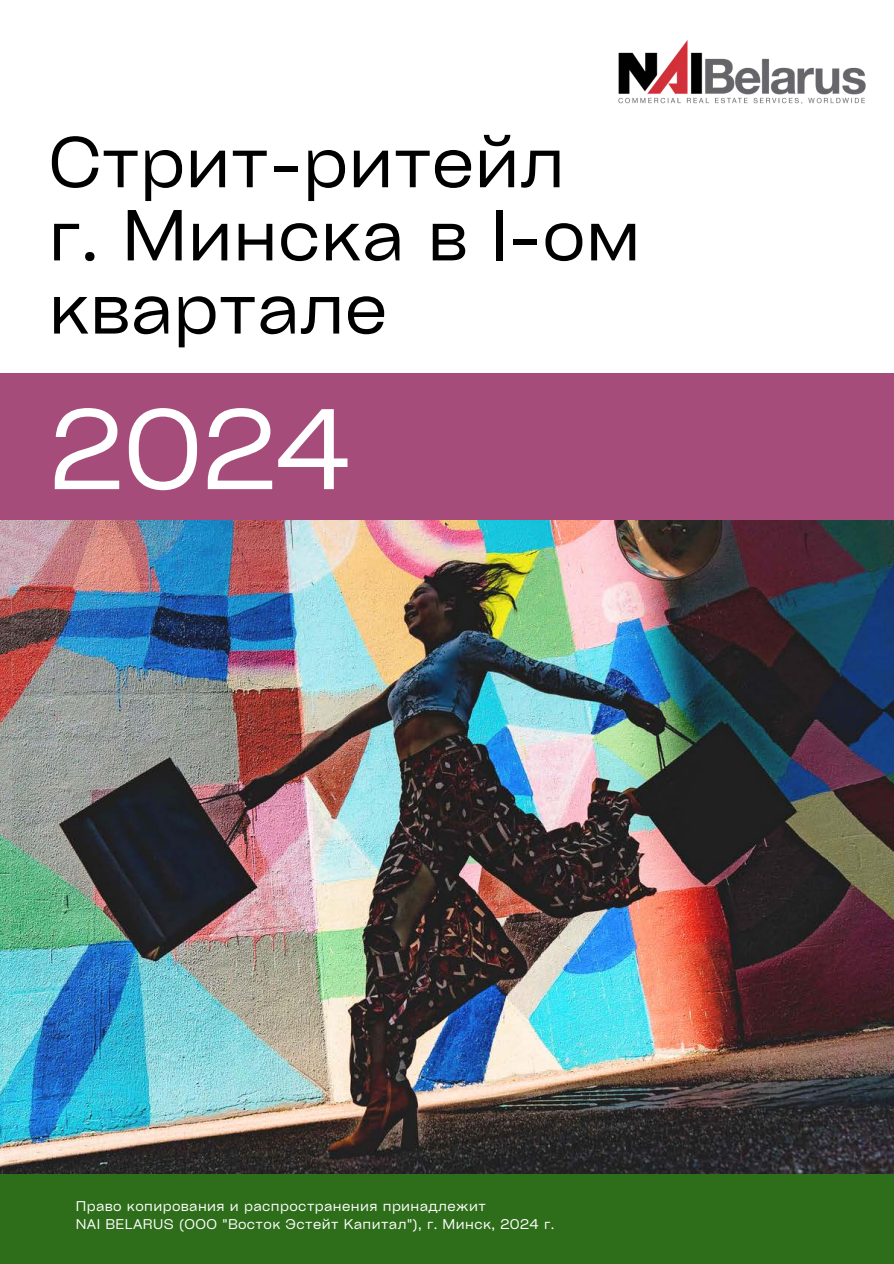
<style>
.page{position:relative;width:894px;height:1264px;background:#fff}
.page>*{position:absolute;margin:0;border:0;box-sizing:border-box;transform-origin:0 0}
.t1{font:109.5px "Cy Grotesk Key";color:#fff}
.t2{font:69px/73.2px "Cy Grotesk Key";color:#000}
.t3{font:13.5px "Cy Grotesk Key";letter-spacing:.03em;color:#fff}
</style>
<div class="page">
<img style="left:0;top:520px;width:893px;height:653px">
<div style="left:0;top:1174px;width:893px;height:89px;background:#2e6e1a"></div>
<div style="left:0;top:373px;width:893px;height:147px;background:#a54c7a"></div>
<img style="left:618px;top:40px;width:247px;height:64px">
<p class="t2" style="left:48px;top:123px;width:593px">Стрит-ритейл<br>г. Минска в I-ом квартале</p>
<p class="t1" style="left:50px;top:379px;width:302px">2024</p>
<h2 class="t3" style="left:76px;top:1197px;width:411px">Право копирования и распространения принадлежит</h2>
<h1 class="t3" style="left:76px;top:1215px;width:480px">NAI BELARUS (ООО "Восток Эстейт Капитал"), г. Минск, 2024 г.</h1>
</div>
